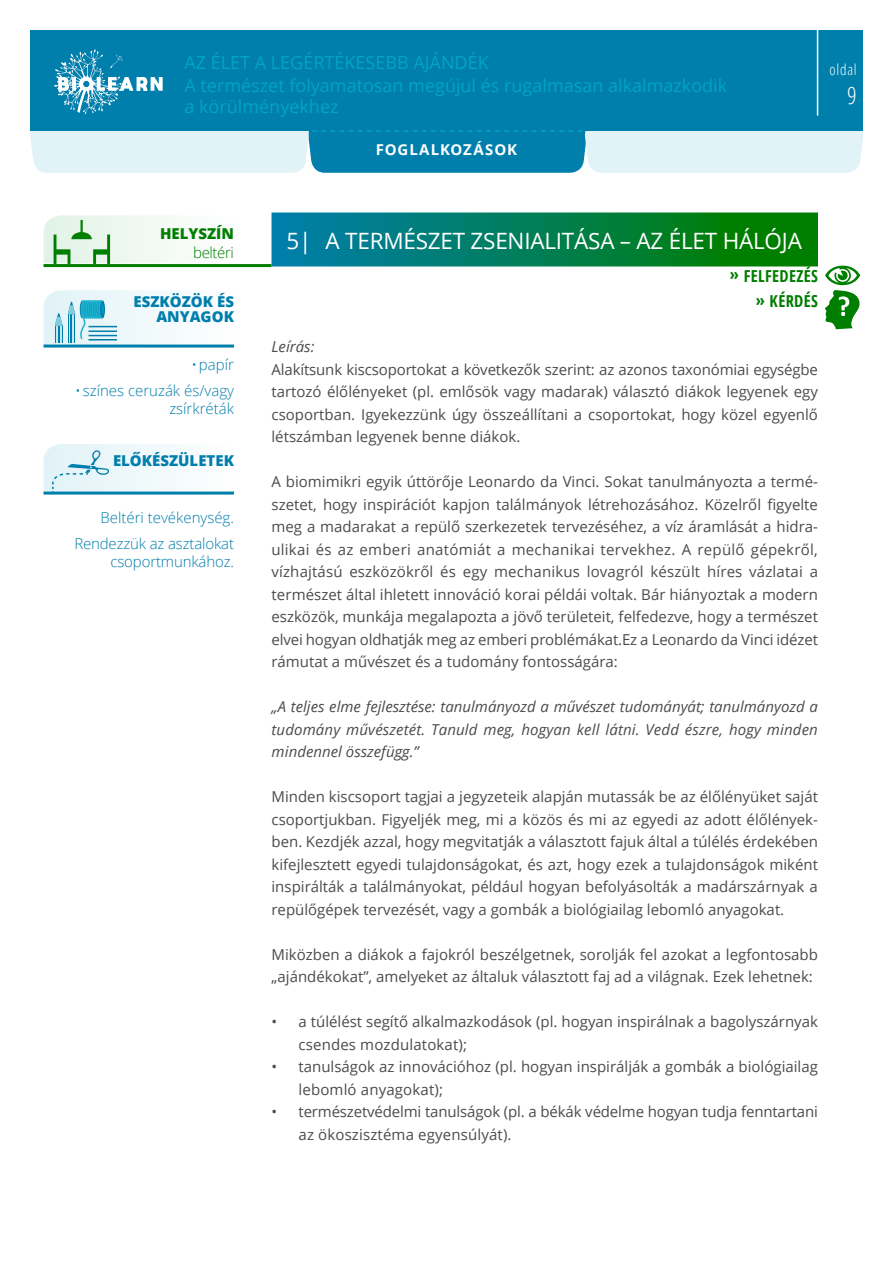
<style>
.page{position:relative;width:893px;height:1263px;background:#fff}
.page>*{position:absolute;margin:0;border:0;box-sizing:border-box;transform-origin:0 0}
.t1{font:300 condensed 24px "Open Sans";color:#fff}
.t2{font:22.5px "Open Sans";letter-spacing:-.01em;color:#fff}
.t3{font:18px/21.8px "Open Sans";color:#00a5c5}
.t4{font:700 condensed 16.5px/25.5px "Open Sans";letter-spacing:.02em;color:#007e00;text-align:right}
.t5{font:15px/22.5px "Open Sans";color:#4b4b4b}
.t6{font:italic 15px/22.5px "Open Sans";letter-spacing:.01em;color:#4b4b4b;text-align:justify}
.t7{font:300 15px/18px "Open Sans";color:#007eac;text-align:right}
.t8{font:800 15px/15px "Open Sans";color:#007eac;text-align:right}
.t9{font:700 15px "Open Sans";letter-spacing:.06em;color:#fff}
.t10{font:800 15px "Open Sans";color:#007e00}
.t11{font:300 15px "Open Sans";letter-spacing:-.025em;color:#007e00}
.t12{font:300 condensed 15px "Open Sans";letter-spacing:.05em;color:#fff}
</style>
<div class="page">
<div style="left:30px;top:30px;width:833px;height:100px;background:#007eac"></div>
<svg style="left:54px;top:49px;width:109px;height:65px"></svg>
<hr style="left:817px;top:30px;width:1px;height:86px;background:#fff">
<svg style="left:30px;top:130px;width:833px;height:43px"></svg>
<div style="left:272px;top:212px;width:546px;height:54px;background:linear-gradient(to right,#007eb0,#007e00)"></div>
<svg style="left:825px;top:266px;width:36px;height:63px"></svg>
<svg style="left:44px;top:290px;width:190px;height:55px"></svg>
<hr style="left:44px;top:345px;width:190px;height:3px;background:#007eac">
<svg style="left:44px;top:215px;width:128px;height:49px"></svg>
<hr style="left:44px;top:264px;width:228px;height:3px;background:#007e00">
<hr style="left:44px;top:492px;width:190px;height:3px;background:#007eac">
<svg style="left:44px;top:444px;width:190px;height:48px"></svg>
<p class="t3" style="left:184px;top:51px;width:544px">AZ ÉLET A LEGÉRTÉKESEBB AJÁNDÉK<br>A természet folyamatosan megújul és rugalmasan alkalmazkodik a körülményekhez</p>
<p class="t9" style="left:376px;top:138px;width:143px">FOGLALKOZÁSOK</p>
<p class="t12" style="left:829px;top:59px;width:29px">oldal</p>
<h1 class="t1" style="left:847px;top:79px;width:11px">9</h1>
<p class="t10" style="left:160px;top:222px;width:75px">HELYSZÍN</p>
<p class="t11" style="left:193px;top:242px;width:42px">beltéri</p>
<p class="t8" style="left:133px;top:293px;width:102px">ESZKÖZÖK ÉS<br>ANYAGOK</p>
<p class="t7" style="left:191px;top:355px;width:44px">•papír</p>
<p class="t7" style="left:75px;top:381px;width:160px">• színes ceruzák és/vagy zsírkréták</p>
<p class="t8" style="left:113px;top:452px;width:123px">ELŐKÉSZÜLETEK</p>
<p class="t7" style="left:74px;top:504px;width:161px;line-height:25.5px">Beltéri tevékenység.<br>Rendezzük az asztalokat</p>
<p class="t7" style="left:111px;top:552px;width:125px">csoportmunkához.</p>
<h2 class="t2" style="left:286px;top:225px;width:517px">5| A TERMÉSZET ZSENIALITÁSA – AZ ÉLET HÁLÓJA</h2>
<p class="t4" style="left:730px;top:262px;width:90px">» FELFEDEZÉS » KÉRDÉS</p>
<p class="t6" style="left:272px;top:335px;width:44px">Leírás:</p>
<p class="t5" style="left:272px;top:357px;width:548px;text-align:justify">Alakítsunk kiscsoportokat a következők szerint: az azonos taxonómiai egységbe tartozó élőlényeket (pl. emlősök vagy madarak) választó diákok legyenek egy csoportban. Igyekezzünk úgy összeállítani a csoportokat, hogy közel egyenlő létszámban legyenek benne diákok.</p>
<p class="t5" style="left:272px;top:470px;width:548px;text-align:justify">A biomimikri egyik úttörője Leonardo da Vinci. Sokat tanulmányozta a termé&shy;szetet, hogy inspirációt kapjon találmányok létrehozásához. Közelről figyelte meg a madarakat a repülő szerkezetek tervezéséhez, a víz áramlását a hidra&shy;ulikai és az emberi anatómiát a mechanikai tervekhez. A repülő gépekről, vízhajtású eszközökről és egy mechanikus lovagról készült híres vázlatai a természet által ihletett innováció korai példái voltak. Bár hiányoztak a modern eszközök, munkája megalapozta a jövő területeit, felfedezve, hogy a természet elvei hogyan oldhatják meg az emberi problémákat.Ez a Leonardo da Vinci idézet rámutat a művészet és a tudomány fontosságára:</p>
<p class="t6" style="left:272px;top:695px;width:548px">„A teljes elme fejlesztése: tanulmányozd a művészet tudományát; tanulmányozd a tudomány művészetét. Tanuld meg, hogyan kell látni. Vedd észre, hogy minden mindennel összefügg.”</p>
<p class="t5" style="left:272px;top:785px;width:548px;text-align:justify">Minden kiscsoport tagjai a jegyzeteik alapján mutassák be az élőlényüket saját csoportjukban. Figyeljék meg, mi a közös és mi az egyedi az adott élőlények&shy;ben. Kezdjék azzal, hogy megvitatják a választott fajuk által a túlélés érdekében kifejlesztett egyedi tulajdonságokat, és azt, hogy ezek a tulajdonságok miként inspirálták a találmányokat, például hogyan befolyásolták a madárszárnyak a repülőgépek tervezését, vagy a gombák a biológiailag lebomló anyagokat.</p>
<p class="t5" style="left:272px;top:942px;width:548px">Miközben a diákok a fajokról beszélgetnek, sorolják fel azokat a legfontosabb „ajándékokat”, amelyeket az általuk választott faj ad a világnak. Ezek lehetnek:</p>
<p class="t5" style="left:298px;top:1010px;width:521px;text-indent:-27px">• a túlélést segítő alkalmazkodások (pl. hogyan inspirálnak a bagolyszárnyak csendes mozdulatokat);</p>
<p class="t5" style="left:298px;top:1055px;width:521px;text-indent:-27px">• tanulságok az innovációhoz (pl. hogyan inspirálják a gombák a biológiailag lebomló anyagokat);</p>
<p class="t5" style="left:298px;top:1100px;width:521px;text-indent:-27px">• természetvédelmi tanulságok (pl. a békák védelme hogyan tudja fenntartani az ökoszisztéma egyensúlyát).</p>
</div>
